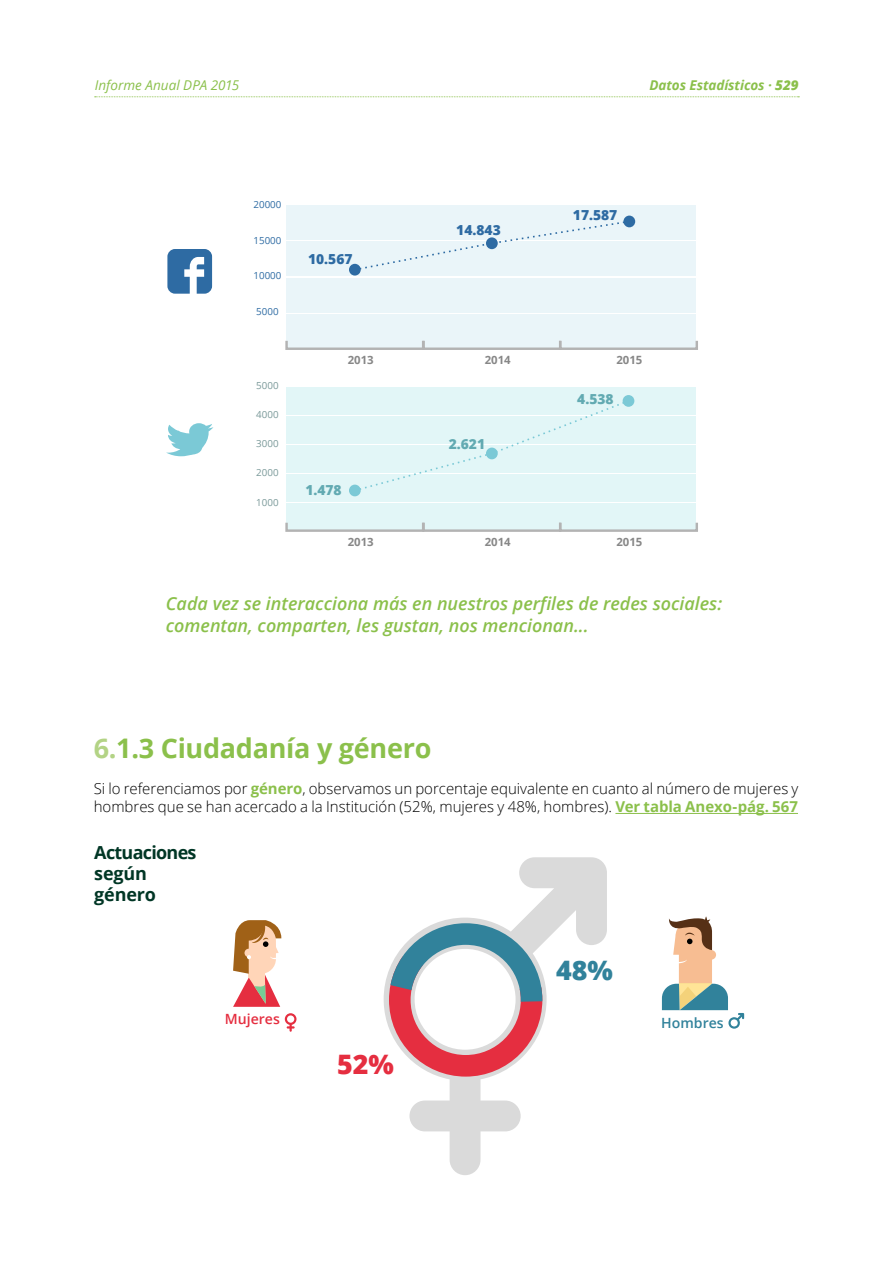
<style>
.page{position:relative;width:893px;height:1263px;background:#fff}
.page>*{position:absolute;margin:0;border:0;box-sizing:border-box;transform-origin:0 0}
.t1{font:700 27px "Open Sans";letter-spacing:-.01em;color:#8bc04b}
.t2{font:800 26.85px "Open Sans";color:#e52e40}
.t3{font:800 26.85px "Open Sans";color:#31829b}
.t4{font:italic 600 18px/21.6px "Open Sans";color:#8bc04b}
.t5{font:700 18px/21px "Open Sans";letter-spacing:-.04em;color:#003625}
.t6{font:700 15.6px "Open Sans";color:#15362c}
.t7{font:300 15px/18px "Open Sans";color:#000}
.t8{font:600 14.1px "Open Sans";color:#e52e40}
.t9{font:600 14.1px "Open Sans";color:#31829b}
.t10{font:800 13.8px "Open Sans";color:#2e6ba3}
.t11{font:800 13.8px "Open Sans";color:#62aab2}
.t12{font:italic 700 13.5px "Open Sans";letter-spacing:-.005em;color:#8bc04b}
.t13{font:italic 13.5px "Open Sans";color:#8bc04b}
.t14{font:700 11.4px "Open Sans";color:#878787}
.t15{font:9.75px "Open Sans";color:#7a9999}
.t16{font:9.75px "Open Sans";color:#2e6ba3}
.s1{font-weight:800}
.s2{color:#b3d385}
.s3{font-weight:700;color:#8bc04b}
</style>
<div class="page">
<svg style="left:95px;top:96px;width:704px;height:1px"></svg>
<div style="left:287px;top:503px;width:409px;height:28px;background:#e2f6f7"></div>
<div style="left:287px;top:474px;width:409px;height:28px;background:#e2f6f7"></div>
<div style="left:287px;top:445px;width:409px;height:27px;background:#e2f6f7"></div>
<div style="left:287px;top:416px;width:409px;height:27px;background:#e2f6f7"></div>
<div style="left:287px;top:387px;width:409px;height:28px;background:#e2f6f7"></div>
<div style="left:285px;top:521px;width:139px;height:11px;border:2px solid #b3b3b3"></div>
<div style="left:422px;top:521px;width:139px;height:11px;border:2px solid #b3b3b3"></div>
<div style="left:559px;top:521px;width:139px;height:11px;border:2px solid #b3b3b3"></div>
<div style="left:349px;top:485px;width:12px;height:11px;background:#7bc9d6;border-radius:50%"></div>
<div style="left:623px;top:395px;width:11px;height:12px;background:#7bc9d6;border-radius:50%"></div>
<svg style="left:355px;top:400px;width:274px;height:91px"></svg>
<div style="left:287px;top:314px;width:409px;height:35px;background:#eaf5f9"></div>
<div style="left:287px;top:278px;width:409px;height:34px;background:#eaf5f9"></div>
<div style="left:287px;top:242px;width:409px;height:34px;background:#eaf5f9"></div>
<div style="left:285px;top:340px;width:139px;height:10px;border:2px solid #b3b3b3"></div>
<div style="left:422px;top:340px;width:139px;height:10px;border:2px solid #b3b3b3"></div>
<div style="left:559px;top:340px;width:139px;height:10px;border:2px solid #b3b3b3"></div>
<div style="left:287px;top:205px;width:409px;height:35px;background:#eaf5f9"></div>
<div style="left:349px;top:264px;width:12px;height:12px;background:#2e6ba3;border-radius:50%"></div>
<div style="left:623px;top:216px;width:12px;height:11px;background:#2e6ba3;border-radius:50%"></div>
<svg style="left:355px;top:220px;width:274px;height:51px"></svg>
<svg style="left:167px;top:249px;width:45px;height:45px"></svg>
<svg style="left:166px;top:423px;width:47px;height:33px"></svg>
<hr style="left:615px;top:813px;width:183px;height:1px;background:#8bc04b">
<svg style="left:662px;top:916px;width:82px;height:113px"></svg>
<svg style="left:233px;top:920px;width:48px;height:87px"></svg>
<svg style="left:285px;top:1013px;width:11px;height:19px"></svg>
<svg style="left:384px;top:857px;width:223px;height:318px"></svg>
<svg style="left:389px;top:923px;width:153px;height:153px"></svg>
<p class="t13" style="left:95px;top:76px;width:146px">Informe Anual DPA 2015</p>
<p class="t12" style="left:649px;top:75px;width:151px">Datos Estadísticos · <span class="s1">529</span></p>
<p class="t16" style="left:253px;top:198px;width:29px">20000</p>
<p class="t16" style="left:253px;top:233px;width:29px">15000</p>
<p class="t16" style="left:253px;top:269px;width:29px">10000</p>
<p class="t16" style="left:256px;top:305px;width:24px">5000</p>
<p class="t15" style="left:256px;top:379px;width:24px">5000</p>
<p class="t15" style="left:256px;top:408px;width:24px">4000</p>
<p class="t15" style="left:256px;top:437px;width:24px">3000</p>
<p class="t15" style="left:256px;top:466px;width:24px">2000</p>
<p class="t15" style="left:256px;top:496px;width:24px">1000</p>
<p class="t10" style="left:308px;top:249px;width:46px">10.567</p>
<p class="t10" style="left:456px;top:219px;width:46px">14.843</p>
<p class="t10" style="left:573px;top:204px;width:46px">17.587</p>
<p class="t14" style="left:348px;top:352px;width:28px">2013</p>
<p class="t14" style="left:485px;top:352px;width:28px">2014</p>
<p class="t14" style="left:616px;top:352px;width:28px">2015</p>
<p class="t11" style="left:305px;top:479px;width:38px">1.478</p>
<p class="t11" style="left:449px;top:434px;width:38px">2.621</p>
<p class="t11" style="left:577px;top:388px;width:38px">4.538</p>
<p class="t14" style="left:348px;top:534px;width:28px">2013</p>
<p class="t14" style="left:485px;top:534px;width:28px">2014</p>
<p class="t14" style="left:616px;top:534px;width:28px">2015</p>
<p class="t4" style="left:166px;top:592px;width:558px">Cada vez se interacciona más en nuestros perfiles de redes sociales: comentan, comparten, les gustan, nos mencionan...</p>
<h1 class="t1" style="left:94px;top:729px;width:339px"><span class="s2">6.</span>1.3 Ciudadanía y género</h1>
<p class="t7" style="left:94px;top:779px;width:706px">Si lo referenciamos por <span class="s3">género</span>, observamos un porcentaje equivalente en cuanto al número de mujeres y hombres que se han acercado a la Institución (52%, mujeres y 48%, hombres). <span class="s3">Ver tabla Anexo-pág. 567</span></p>
<p class="t6" style="left:369px;top:803px;width:206px">Actuaciones según género</p>
<p class="t5" style="left:94px;top:842px;width:104px">Actuaciones según género</p>
<h2 class="t3" style="left:556px;top:949px;width:58px">48%</h2>
<p class="t8" style="left:225px;top:1009px;width:57px">Mujeres</p>
<p class="t9" style="left:661px;top:1013px;width:64px">Hombres</p>
<h2 class="t2" style="left:337px;top:1044px;width:58px">52%</h2>
</div>
